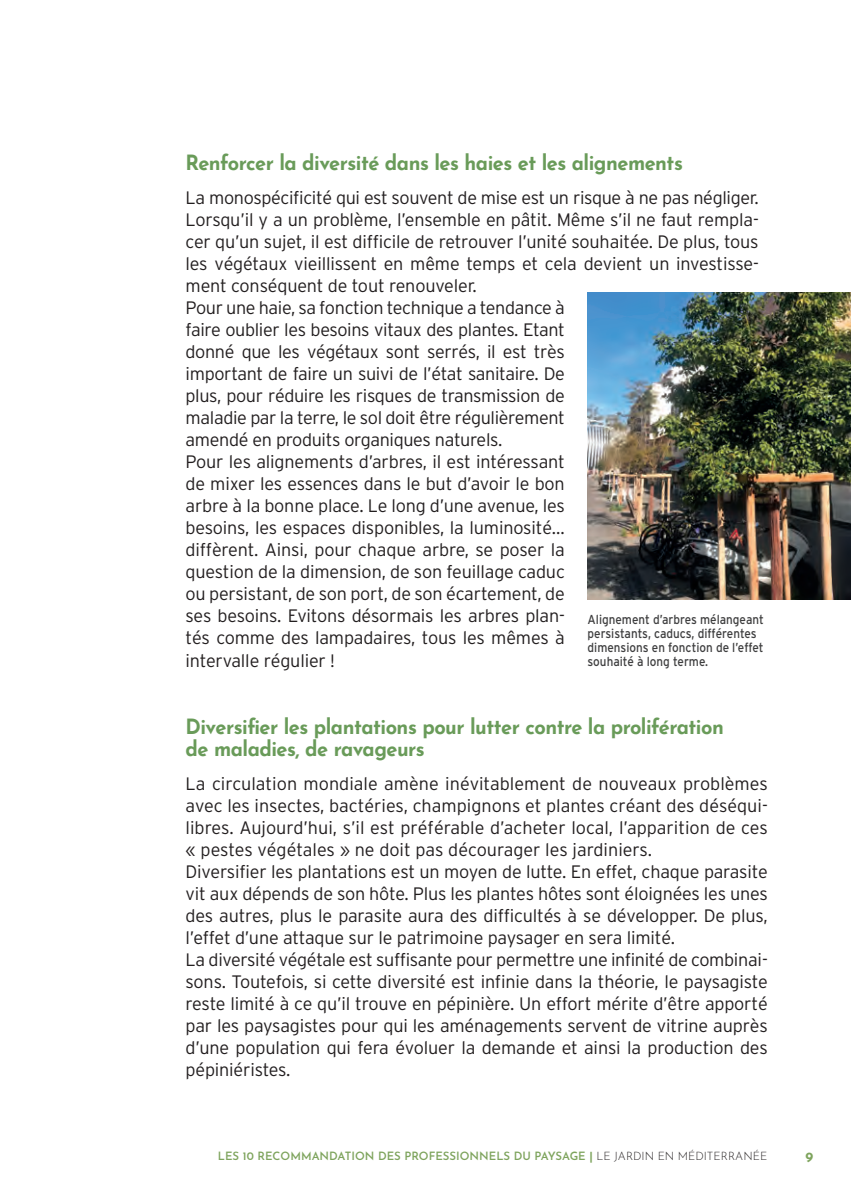
<style>
.page{position:relative;width:851px;height:1191px;background:#fff}
.page>*{position:absolute;margin:0;border:0;box-sizing:border-box;transform-origin:0 0}
.Titre_2{font:700 21px "Josefin Sans";letter-spacing:-.025em;color:#699b59;scale:.95 1}
.textes{font:300 18px/22px "Interstate";letter-spacing:-.01em;color:#231f20;text-align:justify}
.t1{font:700 14px "Josefin Sans";color:#7ea45d}
.légendes{font:13px/14px "Interstate";color:#3e3e3f;scale:.9 1}
.t2{font:600 11.4px "Josefin Sans";color:#7ea45d}
.s1{font-weight:700}
.s2{font-weight:300;color:#231f20}
</style>
<div class="page">
<img style="left:587px;top:293px;width:263px;height:306px">
<p class="Titre_2" style="left:185px;top:144px;width:525px">Renforcer la diversité dans les haies et les alignements</p>
<p class="textes" style="left:185px;top:187px;width:574px">La monospécificité qui est souvent de mise est un risque à ne pas négliger.<br>Lorsqu’il y a un problème, l’ensemble en pâtit. Même s’il ne faut rempla&shy;cer qu’un sujet, il est difficile de retrouver l’unité souhaitée. De plus, tous les végétaux vieillissent en même temps et cela devient un investisse&shy;ment conséquent de tout renouveler.</p>
<p class="textes" style="left:185px;top:297px;width:381px">Pour une haie, sa fonction technique a tendance à faire oublier les besoins vitaux des plantes. Etant donné que les végétaux sont serrés, il est très important de faire un suivi de l’état sanitaire. De plus, pour réduire les risques de transmission de maladie par la terre, le sol doit être régulièrement amendé en produits organiques naturels.</p>
<p class="textes" style="left:185px;top:451px;width:381px">Pour les alignements d’arbres, il est intéressant de mixer les essences dans le but d’avoir le bon arbre à la bonne place. Le long d’une avenue, les besoins, les espaces disponibles, la luminosité… diffèrent. Ainsi, pour chaque arbre, se poser la question de la dimension, de son feuillage caduc ou persistant, de son port, de son écartement, de ses besoins. Evitons désormais les arbres plan&shy;tés comme des lampadaires, tous les mêmes à intervalle régulier !</p>
<p class="légendes" style="left:587px;top:612px;width:197px">Alignement d’arbres mélangeant persistants, caducs, différentes dimensions en fonction de l’effet souhaité à long terme.</p>
<p class="Titre_2" style="left:185px;top:708px;width:568px">Diversifier les plantations pour lutter contre la prolifération</p>
<p class="Titre_2" style="left:185px;top:730px;width:253px">de maladies, de ravageurs</p>
<p class="textes" style="left:185px;top:773px;width:583px">La circulation mondiale amène inévitablement de nouveaux problèmes avec les insectes, bactéries, champignons et plantes créant des déséqui&shy;libres. Aujourd’hui, s’il est préférable d’acheter local, l’apparition de ces « pestes végétales » ne doit pas décourager les jardiniers.</p>
<p class="textes" style="left:185px;top:861px;width:583px">Diversifier les plantations est un moyen de lutte. En effet, chaque parasite vit aux dépends de son hôte. Plus les plantes hôtes sont éloignées les unes des autres, plus le parasite aura des difficultés à se développer. De plus, l’effet d’une attaque sur le patrimoine paysager en sera limité.</p>
<p class="textes" style="left:185px;top:949px;width:583px">La diversité végétale est suffisante pour permettre une infinité de combinai&shy;sons. Toutefois, si cette diversité est infinie dans la théorie, le paysagiste reste limité à ce qu’il trouve en pépinière. Un effort mérite d’être apporté par les paysagistes pour qui les aménagements servent de vitrine auprès d’une population qui fera évoluer la demande et ainsi la production des pépiniéristes.</p>
<p class="t2" style="left:218px;top:1146px;width:551px">LES 10 RECOMMANDATION DES PROFESSIONNELS DU PAYSAGE <span class="s1">|</span> <span class="s2">LE JARDIN EN MÉDITERRANÉE</span></p>
<p class="t1" style="left:805px;top:1144px;width:9px">9</p>
</div>
